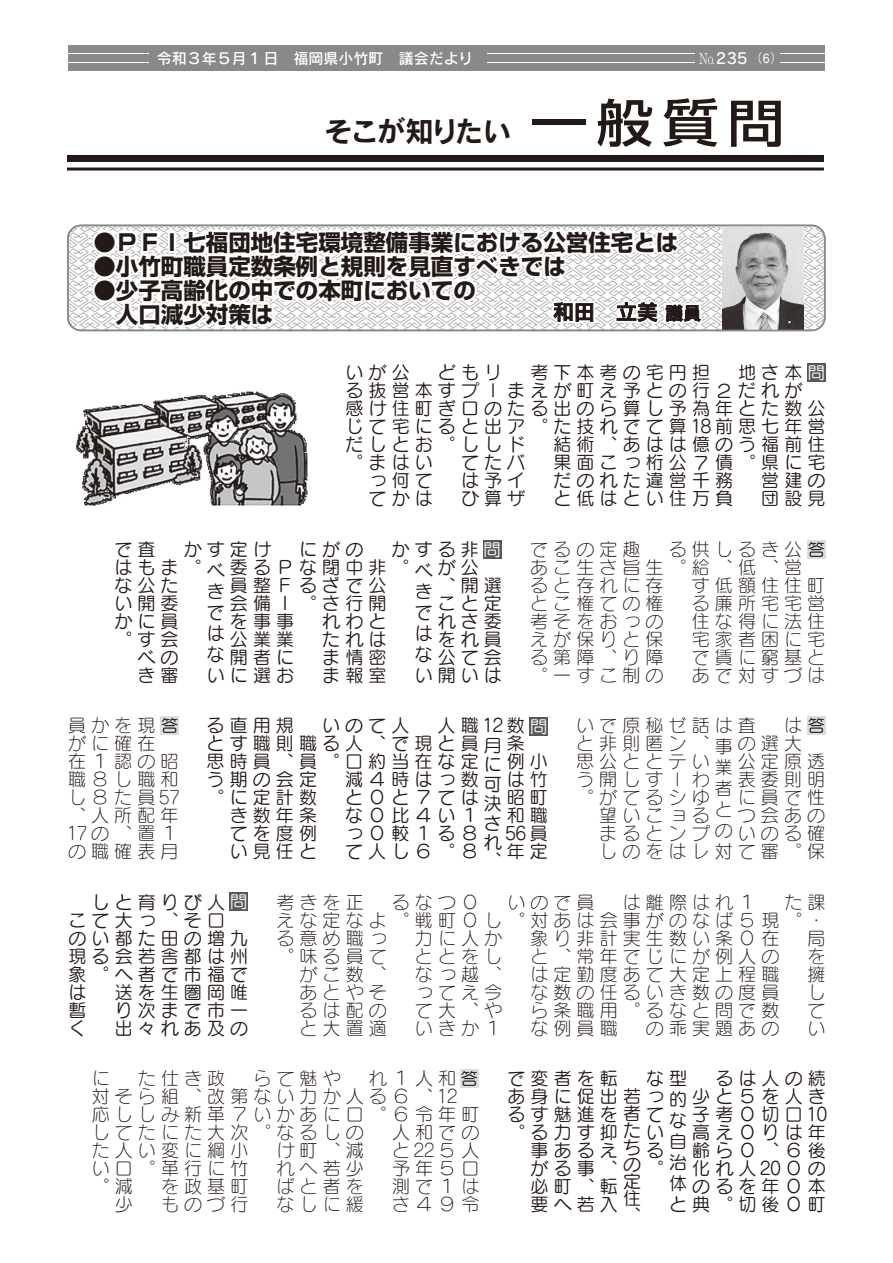
<style>
.page{position:relative;width:893px;height:1263px;background:#fff}
.page>*{position:absolute;margin:0;border:0;box-sizing:border-box;transform-origin:0 0}
.t1{font:500 51.3px "Shin Go Pro";color:#231916;scale:1.11 1}
.t2{font:28.5px "Rodin Pro B";letter-spacing:-.08em;color:#231916}
.t3{font:700 22.5px "Shin Go Pro";color:#231916}
.t4{font:21px "Rodin Pro DB";color:#231916}
.t5{font:18px/18px "Seurat Pro M";letter-spacing:-.08em;color:#231916}
.t6{font:18px/18px "Seurat Pro L";letter-spacing:-.08em;color:#231916}
.t7{font:18px "Rodin Pro DB";color:#231916}
.t8{font:17.25px "Seurat Pro M";color:#fff}
.t9{font:17.25px "Seurat Pro M";color:#231916}
.t10{font:15px "Rodin Pro DB";color:#fff}
.t11{font:300 15px "Ryumin Pr 6 N";color:#fff;scale:.77 1}
.t12{font:12px "Rodin Pro M";color:#fff;scale:.85 1}
.s1{font-family:"Rodin Pro DB";font-weight:400}
.s2{font-family:"Rodin Pro DB"}
</style>
<div class="page">
<div style="left:807px;top:363px;width:18px;height:19px;background:#595857"></div>
<div style="left:530px;top:717px;width:18px;height:18px;background:#595857"></div>
<div style="left:483px;top:540px;width:18px;height:18px;background:#595857"></div>
<div style="left:230px;top:893px;width:18px;height:18px;background:#595857"></div>
<div style="left:807px;top:540px;width:18px;height:19px;background:#dcdddd"></div>
<div style="left:807px;top:716px;width:18px;height:18px;background:#dcdddd"></div>
<div style="left:460px;top:1069px;width:19px;height:18px;background:#dcdddd"></div>
<div style="left:160px;top:716px;width:19px;height:18px;background:#dcdddd"></div>
<div style="left:68px;top:45px;width:757px;height:8px;background:#898989"></div>
<div style="left:68px;top:54px;width:757px;height:8px;background:#898989"></div>
<div style="left:68px;top:63px;width:757px;height:8px;background:#898989"></div>
<div style="left:696px;top:46px;width:84px;height:23px;background:#898989"></div>
<div style="left:149px;top:46px;width:338px;height:23px;background:#898989"></div>
<div style="left:67px;top:155px;width:757px;height:7px;background:#231916"></div>
<hr style="left:67px;top:168px;width:757px;height:3px;background:#231916">
<svg style="left:68px;top:225px;width:757px;height:105px"></svg>
<div style="left:92px;top:230px;width:25px;height:24px;border:4px solid #fff;border-radius:50%"></div>
<div style="left:92px;top:254px;width:25px;height:24px;border:4px solid #fff;border-radius:50%"></div>
<div style="left:92px;top:278px;width:25px;height:24px;border:4px solid #fff;border-radius:50%"></div>
<svg style="left:109px;top:224px;width:597px;height:108px"></svg>
<img style="left:722px;top:228px;width:81px;height:100px">
<div style="left:67px;top:225px;width:759px;height:106px;border:2px solid #898989;border-radius:13px"></div>
<img style="left:75px;top:391px;width:233px;height:115px">
<p class="t10" style="left:157px;top:49px;width:318px">令和３年５月１日　福岡県小竹町　議会だより</p>
<h2 class="t2" style="left:324px;top:112px;width:188px">そこが知りたい</h2>
<p class="t11" style="left:699px;top:46px;width:64px">No.<span class="s1">235</span></p>
<p class="t12" style="left:758px;top:50px;width:22px"><span class="s2">6</span>) (</p>
<h1 class="t1" style="left:531px;top:81px;width:230px">一般質問</h1>
<p class="t3" style="left:93px;top:224px;width:586px">●ＰＦＩ七福団地住宅環境整備事業における公営住宅とは</p>
<p class="t3" style="left:93px;top:248px;width:474px">●小竹町職員定数条例と規則を見直すべきでは</p>
<p class="t3" style="left:93px;top:272px;width:384px">●少子高齢化の中での本町においての</p>
<p class="t7" style="left:665px;top:301px;width:37px">議員</p>
<p class="t4" style="left:553px;top:298px;width:106px">和田　立美</p>
<p class="t3" style="left:93px;top:296px;width:181px">　人口減少対策は</p>
<p class="t5" style="left:346px;top:363px;width:155px">いが公　どもリる抜営本すプー</p>
<p class="t5" style="left:369px;top:426px;width:157px;line-height:36px;text-indent:-23px">だしとお。ししドっ何て</p>
<p class="t5" style="left:369px;top:489px;width:65px">てかは</p>
<p class="t5" style="left:507px;top:363px;width:318px">　考下本考の宅円担　地さ本問</p>
<p class="t5" style="left:507px;top:381px;width:321px">まえが町え予との行２だれが　</p>
<p class="t5" style="left:346px;top:399px;width:480px">感け住町ぎロのたる出のら算し予為年とた数公</p>
<p class="t5" style="left:346px;top:417px;width:480px">じて宅にると出ア。た技れでて算18前思七年営</p>
<p class="t5" style="left:553px;top:435px;width:273px">結術、あはは億のう福前住</p>
<p class="t5" style="left:553px;top:453px;width:273px">果面こっ桁公７債。県に宅</p>
<p class="t5" style="left:553px;top:471px;width:180px">だのれた違営千務</p>
<p class="t5" style="left:553px;top:489px;width:180px">と低はとい住万負</p>
<p class="t8" style="left:808px;top:361px;width:19px">問</p>
<p class="t5" style="left:346px;top:453px;width:88px">。まはい</p>
<p class="t5" style="left:461px;top:453px;width:66px;text-align:justify">てたバは予イひ算ザ</p>
<p class="t5" style="left:761px;top:471px;width:65px">営建の団設見</p>
<p class="t5" style="left:114px;top:539px;width:388px">で査　かす定け　にがの　かする非問はもま。<br>な公た<br>い開委<br>かに員</p>
<p class="t5" style="left:138px;top:647px;width:42px">べのき審</p>
<p class="t8" style="left:484px;top:538px;width:19px">問</p>
<p class="t5" style="left:230px;top:557px;width:180px">委るＰな閉中非。員整Ｆ<br>会備Ｉ<br>を事事<br>公業業<br>開者に</p>
<p class="t5" style="left:438px;top:557px;width:67px">が公　</p>
<p class="t5" style="left:207px;top:559px;width:88px;line-height:21px">べ<br>き<br>で<br>は<br>な<br>いに選お</p>
<p class="t5" style="left:415px;top:559px;width:88px;line-height:21px">べ<br>き<br>で<br>は<br>な<br>い開いは</p>
<p class="t5" style="left:299px;top:566px;width:88px;line-height:36px;text-align:right">るざで公れわと</p>
<p class="t5" style="left:322px;top:629px;width:65px;text-align:justify">たれはま情密ま報室</p>
<p class="t5" style="left:438px;top:575px;width:65px">、開選</p>
<p class="t5" style="left:438px;top:593px;width:65px;text-align:justify">こと定れさ委をれ員公て会</p>
<p class="t5" style="left:299px;top:593px;width:87px">。さ行開</p>
<p class="t5" style="left:114px;top:629px;width:65px">。す会</p>
<p class="t6" style="left:530px;top:539px;width:298px">でるの定趣　る供しるき公答あこ生さ旨生。給、低、営　ると存れに存<br>とこ権ての権<br>考そをおっの<br>えが保りと保<br>る第障、り障</p>
<p class="t9" style="left:808px;top:538px;width:19px">答</p>
<p class="t6" style="left:692px;top:575px;width:134px;text-align:justify">す低額住住町る廉所宅宅営住な得に法住宅家者困に宅で賃に窮基とあで対すづは</p>
<p class="t6" style="left:530px;top:665px;width:134px">。一すこ制の</p>
<p class="t6" style="left:68px;top:716px;width:111px">員かを現答</p>
<p class="t9" style="left:161px;top:714px;width:19px">答</p>
<p class="t6" style="left:68px;top:734px;width:113px">がに確在　</p>
<p class="t6" style="left:68px;top:752px;width:35px">在１</p>
<p class="t6" style="left:114px;top:752px;width:64px">認の昭</p>
<p class="t6" style="left:68px;top:770px;width:111px">職８し職和</p>
<p class="t6" style="left:68px;top:788px;width:114px">し８た員57</p>
<p class="t6" style="left:68px;top:806px;width:111px">、人所配年</p>
<p class="t6" style="left:66px;top:824px;width:106px">17の、置１</p>
<p class="t6" style="left:68px;top:842px;width:110px">の職確表月</p>
<p class="t5" style="left:207px;top:716px;width:344px;text-align:right">る直用規　いのて人　人職12数問とす職則職る人、で現と員月条　例小<br>は竹<br>昭町<br>和職<br>56員<br>年定</p>
<p class="t8" style="left:530px;top:715px;width:19px">問</p>
<p class="t5" style="left:207px;top:752px;width:273px">思時員、員。口約当在な定う期の会定</p>
<p class="t5" style="left:230px;top:806px;width:88px;text-align:justify">き数年条てを度例い見任と</p>
<p class="t5" style="left:484px;top:754px;width:20px;line-height:19.5px;text-align:justify">に可決され</p>
<p class="t5" style="left:345px;top:770px;width:134px">減４時はっ数と０と７てはな０比４い１っ０較１<br>て人し６。８</p>
<p class="t5" style="left:207px;top:788px;width:111px">。に定計数</p>
<p class="t5" style="left:438px;top:824px;width:40px">る８</p>
<p class="t5" style="left:484px;top:851px;width:18px">、</p>
<p class="t6" style="left:576px;top:716px;width:250px">いで原秘ゼ話は査　は答と非則匿ン、<br>思公ととテい<br>う開しすー</p>
<p class="t6" style="left:599px;top:806px;width:226px">望いこョる<br>まるとンプ<br>しのをはレ対て審。保</p>
<p class="t9" style="left:808px;top:714px;width:19px">答</p>
<p class="t6" style="left:715px;top:735px;width:19px;line-height:21px;text-align:justify">事業者との</p>
<p class="t6" style="left:738px;top:734px;width:90px">の選大　公定原透表委則明に員で性つ会あのいのる確</p>
<p class="t6" style="left:692px;top:770px;width:19px">わ</p>
<p class="t6" style="left:576px;top:788px;width:134px">。がてるシゆ</p>
<p class="t5" style="left:69px;top:892px;width:180px">　しと育りび人問</p>
<p class="t6" style="left:484px;top:883px;width:270px;line-height:36px;text-align:right">　いので員　は離際はれ１象り非計実生数い条０</p>
<p class="t6" style="left:530px;top:946px;width:250px;text-align:justify">と、常年でじにが例人のは定勤度あて大定上程職な数の任るいき数の度員ら条職用。るなと問で数な例員職</p>
<p class="t6" style="left:276px;top:892px;width:201px;text-align:justify">考きを正　るなつ０えな定なよ。戦町０る意め職っ</p>
<p class="t6" style="left:299px;top:964px;width:88px;text-align:justify">がこ数、あとやそるは配のと大置適</p>
<p class="t6" style="left:761px;top:883px;width:65px;line-height:36px;text-align:right">　た課局</p>
<p class="t6" style="left:808px;top:946px;width:19px;text-align:justify">を擁してい</p>
<p class="t5" style="left:646px;top:1069px;width:180px;text-align:right">な型　るは人の続少と５を人き</p>
<p class="t5" style="left:669px;top:1123px;width:157px;text-align:right">高え０りは年<br>齢ら０、６後<br>化れ人20０の<br>のるを年０本<br>と典。切後０町</p>
<p class="t8" style="left:230px;top:891px;width:19px">問</p>
<p class="t6" style="left:484px;top:910px;width:271px">し。対あは会事がのなば５</p>
<p class="t5" style="left:69px;top:910px;width:183px">こて大っ、そ口　のい都た田の増九現る会若舎都は州象。へ者で市福では<br>暫<br>く</p>
<p class="t6" style="left:761px;top:910px;width:57px">現。・在</p>
<p class="t6" style="left:415px;top:928px;width:89px;text-align:justify">力に人かととをしなっ越、ってえ今て大、やいきか１</p>
<p class="t6" style="left:276px;top:946px;width:111px">。味る員て</p>
<p class="t5" style="left:115px;top:982px;width:134px;text-align:justify">送を生圏岡唯り次まで市一出々</p>
<p class="t5" style="left:161px;top:1018px;width:88px">れあ及の</p>
<p class="t6" style="left:646px;top:1018px;width:134px">の乖実題あの</p>
<p class="t5" style="left:507px;top:1069px;width:111px">で変者を転</p>
<p class="t6" style="left:92px;top:1069px;width:317px">に　た仕き政　らて魅や　れ１対そら組、改第ない力か人る６応ししみ新革７いかあに口。６してたにた大次。なるしの<br>た人い変に綱小<br>い口。革行に竹</p>
<p class="t6" style="left:115px;top:1195px;width:19px">少</p>
<p class="t6" style="left:415px;top:1060px;width:65px;line-height:36px">人和答令年町</p>
<p class="t6" style="left:392px;top:1123px;width:88px;text-align:right">人和でのと22５人予年５口は<br>さ４９令</p>
<p class="t9" style="left:461px;top:1067px;width:19px">答</p>
<p class="t5" style="left:507px;top:1087px;width:157px;text-align:right">あ身に促出若っるす魅進を者てい<br>る</p>
<p class="t5" style="left:669px;top:1088px;width:19px;line-height:21px;text-align:justify">的な自治体</p>
<p class="t5" style="left:623px;top:1206px;width:18px">、</p>
<p class="t6" style="left:415px;top:1086px;width:67px">、12　</p>
<p class="t5" style="left:692px;top:1105px;width:137px">子考０切口 10</p>
<p class="t5" style="left:623px;top:1121px;width:19px;line-height:17.1px;text-align:justify">たちの定住</p>
<p class="t5" style="left:507px;top:1123px;width:110px">。る力す抑</p>
<p class="t6" style="left:277px;top:1141px;width:88px;text-align:justify">け町、減れへ若少ばと者をなしに緩</p>
<p class="t5" style="left:531px;top:1141px;width:88px;text-align:justify">事あるえがる事、必町、転要へ若入</p>
<p class="t5" style="left:646px;top:1159px;width:18px">。</p>
<p class="t6" style="left:161px;top:1177px;width:88px">を政基町ものづ行</p>
<p class="t6" style="left:392px;top:1177px;width:58px">測で１</p>
<p class="t6" style="left:92px;top:1177px;width:42px">。減</p>
</div>
